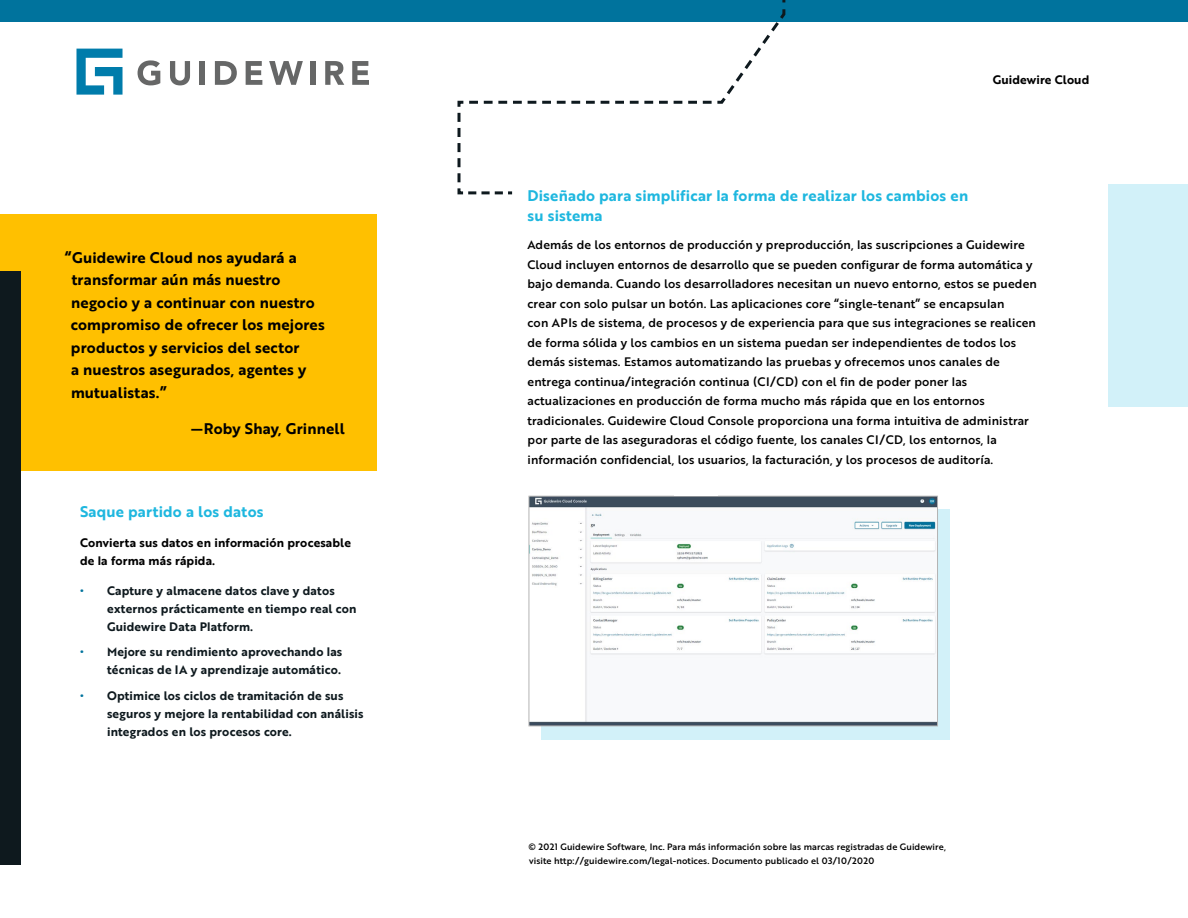
<style>
.page{position:relative;width:1188px;height:918px;background:#fff}
.page>*{position:absolute;margin:0;border:0;box-sizing:border-box;transform-origin:0 0}
.t1{font:15px/22.5px "Brother 1816 Bold";letter-spacing:.01em;color:#000}
.t2{font:15px/19.5px "Brother 1816 Bold";letter-spacing:.01em;color:#1eb7df}
.t3{font:12px/19.5px "Brother 1816 Medium";letter-spacing:.01em;color:#000}
.t4{font:12px/18px "Brother 1816 Bold";letter-spacing:.01em;color:#0e191e}
.t5{font:12px/18px "Brother 1816 Bold";letter-spacing:.01em;color:#000}
.t6{font:9px/13.5px "Brother 1816 Medium";letter-spacing:.01em;color:#000}
.s1{color:#00739d}
</style>
<div class="page">
<div style="left:541px;top:509px;width:409px;height:230px;background:#d2f1f9"></div>
<svg style="left:138px;top:60px;width:22px;height:25px"></svg>
<svg style="left:170px;top:61px;width:20px;height:24px"></svg>
<div style="left:200px;top:61px;width:5px;height:24px;background:#666767"></div>
<svg style="left:215px;top:61px;width:22px;height:24px"></svg>
<svg style="left:246px;top:61px;width:16px;height:24px"></svg>
<svg style="left:269px;top:61px;width:34px;height:24px"></svg>
<div style="left:310px;top:61px;width:5px;height:24px;background:#666767"></div>
<svg style="left:325px;top:61px;width:19px;height:24px"></svg>
<svg style="left:352px;top:61px;width:17px;height:24px"></svg>
<svg style="left:76px;top:49px;width:47px;height:46px"></svg>
<div style="left:0;top:0;width:1188px;height:22px;background:#00739d"></div>
<div style="left:1109px;top:184px;width:79px;height:223px;background:#d2f1f9"></div>
<div style="left:0;top:214px;width:376px;height:257px;background:#ffc000"></div>
<div style="left:0;top:271px;width:21px;height:594px;background:#0e191e"></div>
<img style="left:531px;top:498px;width:405px;height:226px">
<div style="left:529px;top:496px;width:409px;height:230px;border:1px solid #b3b3b3"></div>
<svg style="left:457px;top:0;width:329px;height:195px"></svg>
<p class="t1" style="left:71px;top:246px;width:256px;text-indent:-6px">“Guidewire Cloud nos ayudará a transformar aún más nuestro negocio y a continuar con nuestro compromiso de ofrecer los mejores productos y servicios del sector<br>a nuestros asegurados, agentes y mutualistas.”</p>
<p class="t1" style="left:191px;top:417px;width:155px">—Roby Shay, Grinnell</p>
<p class="t2" style="left:80px;top:501px;width:185px">Saque partido a los datos</p>
<p class="t5" style="left:80px;top:533px;width:272px">Convierta sus datos en información procesable de la forma más rápida.</p>
<p class="t4" style="left:107px;top:581px;width:251px;text-indent:-27px"><span class="s1">•</span> Capture y almacene datos clave y datos externos prácticamente en tiempo real con<br>Guidewire Data Platform.</p>
<p class="t4" style="left:80px;top:642px;width:264px;text-align:right"><span class="s1">•</span> Mejore su rendimiento aprovechando las técnicas de IA y aprendizaje automático.</p>
<p class="t4" style="left:107px;top:686px;width:258px;text-indent:-27px"><span class="s1">•</span> Optimice los ciclos de tramitación de sus seguros y mejore la rentabilidad con análisis integrados en los procesos core.</p>
<p class="t5" style="left:993px;top:70px;width:98px">Guidewire Cloud</p>
<p class="t2" style="left:528px;top:185px;width:442px">Diseñado para simplificar la forma de realizar los cambios en su sistema</p>
<p class="t3" style="left:528px;top:235px;width:511px">Además de los entornos de producción y preproducción, las suscripciones a Guidewire Cloud incluyen entornos de desarrollo que se pueden configurar de forma automática y bajo demanda. Cuando los desarrolladores necesitan un nuevo entorno, estos se pueden crear con solo pulsar un botón. Las aplicaciones core “single-tenant” se encapsulan<br>con APIs de sistema, de procesos y de experiencia para que sus integraciones se realicen de forma sólida y los cambios en un sistema puedan ser independientes de todos los demás sistemas. Estamos automatizando las pruebas y ofrecemos unos canales de entrega continua/integración continua (CI/CD) con el fin de poder poner las actualizaciones en producción de forma mucho más rápida que en los entornos tradicionales. Guidewire Cloud Console proporciona una forma intuitiva de administrar por parte de las aseguradoras el código fuente, los canales CI/CD, los entornos, la información confidencial, los usuarios, la facturación, y los procesos de auditoría.</p>
<p class="t6" style="left:529px;top:840px;width:419px">© 2021 Guidewire Software, Inc. Para más información sobre las marcas registradas de Guidewire, visite http://guidewire.com/legal-notices. Documento publicado el 03/10/2020</p>
</div>
